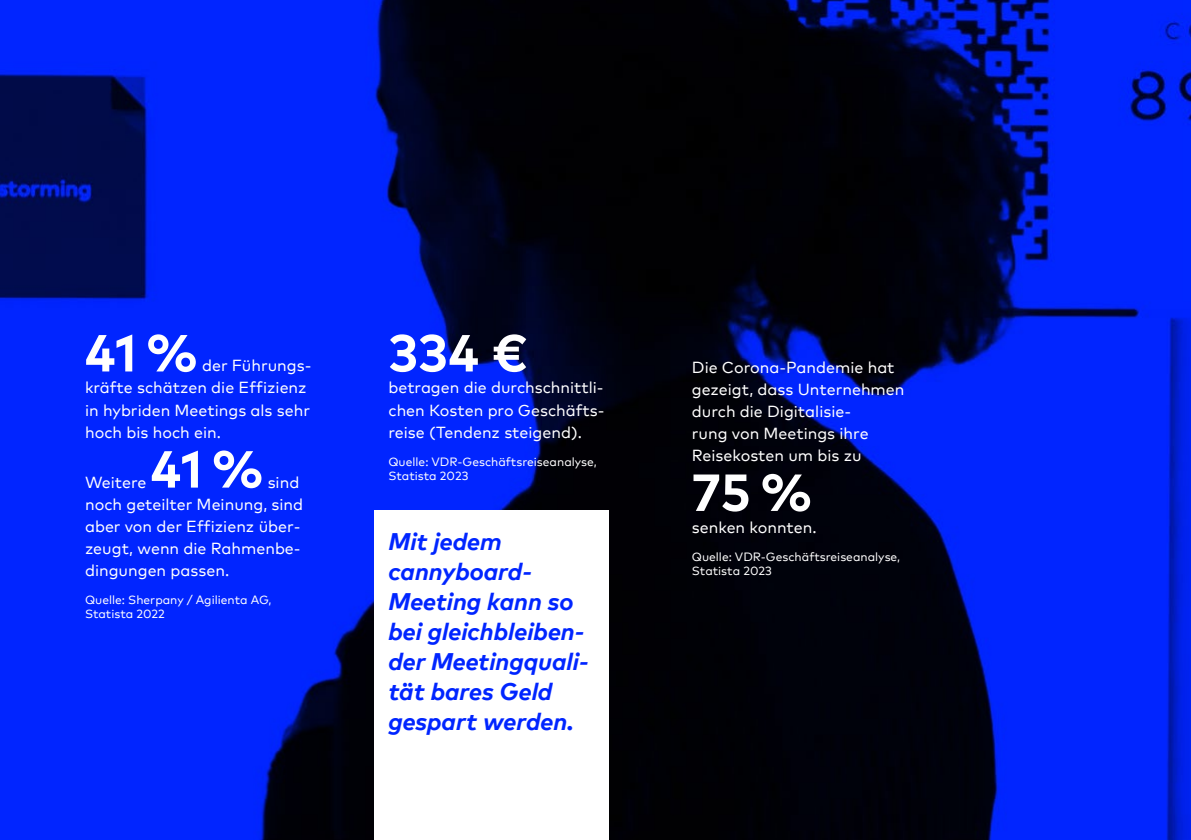
<style>
.page{position:relative;width:1191px;height:840px;background:#fff}
.page>*{position:absolute;margin:0;border:0;box-sizing:border-box;transform-origin:0 0}
.t1{font:700 52px "Mark Pro";color:#fff}
.t2{font:italic 700 24px/30px "Mark Pro";color:#0025ff}
.t3{font:16px/22px "Mark Pro";color:#fff}
.t4{font:12px/14px "Mark Pro";color:#fff}
</style>
<div class="page">
<img style="left:0;top:0;width:1190px;height:839px">
<div style="left:374px;top:510px;width:235px;height:329px;background:#fff"></div>
<hr style="left:1190px;top:0;width:1px;height:839px;background:#0025ff">
<h1 class="t1" style="left:85px;top:313px;width:114px">41%</h1>
<p class="t3" style="left:85px;top:353px;width:228px;text-indent:117px">der Führungs&shy;kräfte schätzen die Effizienz in hybriden Meetings als sehr hoch bis hoch ein.</p>
<p class="t3" style="left:85px;top:469px;width:63px">Weitere</p>
<h1 class="t1" style="left:151px;top:429px;width:114px">41%</h1>
<p class="t3" style="left:85px;top:469px;width:220px;text-indent:183px">sind noch geteilter Meinung, sind aber von der Effizienz über&shy;zeugt, wenn die Rahmenbe&shy;dingungen passen.</p>
<p class="t4" style="left:85px;top:591px;width:188px">Quelle: Sherpany / Agilienta AG,<br>Statista 2022</p>
<h1 class="t1" style="left:388px;top:313px;width:141px">334 €</h1>
<p class="t3" style="left:388px;top:375px;width:217px;text-align:justify">betragen die durchschnittli&shy;chen Kosten pro Geschäfts&shy;reise (Tendenz steigend).</p>
<p class="t4" style="left:388px;top:453px;width:210px">Quelle: VDR-Geschäftsreiseanalyse,<br>Statista 2023</p>
<h2 class="t2" style="left:388px;top:524px;width:202px">Mit jedem cannyboard-<br>Meeting kann so bei gleichbleiben&shy;der Meetingquali&shy;tät bares Geld gespart werden.</h2>
<p class="t3" style="left:692px;top:354px;width:214px">Die Corona-Pandemie hat gezeigt, dass Unternehmen durch die Digitalisie-<br>rung von Meetings ihre<br>Reisekosten um bis zu</p>
<h1 class="t1" style="left:692px;top:453px;width:122px">75%</h1>
<p class="t3" style="left:692px;top:514px;width:126px">senken konnten.</p>
<p class="t4" style="left:692px;top:548px;width:210px">Quelle: VDR-Geschäftsreiseanalyse,<br>Statista 2023</p>
</div>
